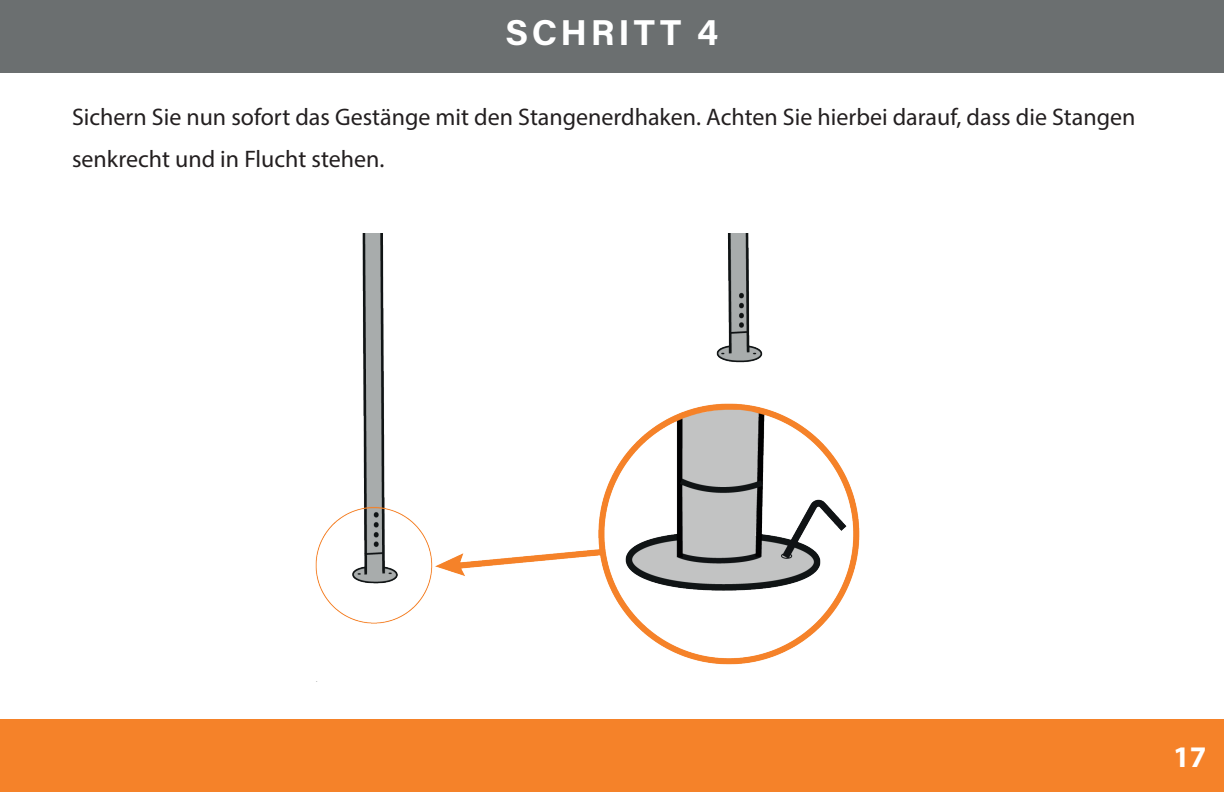
<style>
.page{position:relative;width:1224px;height:792px;background:#fff}
.page>*{position:absolute;margin:0;border:0;box-sizing:border-box;transform-origin:0 0}
.t1{font:700 36px "Acumin Pro";letter-spacing:.1em;color:#fff}
.t2{font:700 30px "Myriad Pro";color:#fff}
.t3{font:24px/42px "Myriad Pro";color:#231f20}
</style>
<div class="page">
<div style="left:0;top:1px;width:1224px;height:72px;background:#6b6f70"></div>
<div style="left:0;top:720px;width:1224px;height:72px;background:#f58229"></div>
<img style="left:315px;top:234px;width:545px;height:448px">
<h1 class="t1" style="left:505px;top:7px;width:215px">SCHRITT 4</h1>
<p class="t3" style="left:72px;top:95px;width:1065px">Sichern Sie nun sofort das Gestänge mit den Stangenerdhaken. Achten Sie hierbei darauf, dass die Stangen senkrecht und in Flucht stehen.</p>
<p class="t2" style="left:1173px;top:737px;width:35px">17</p>
</div>
